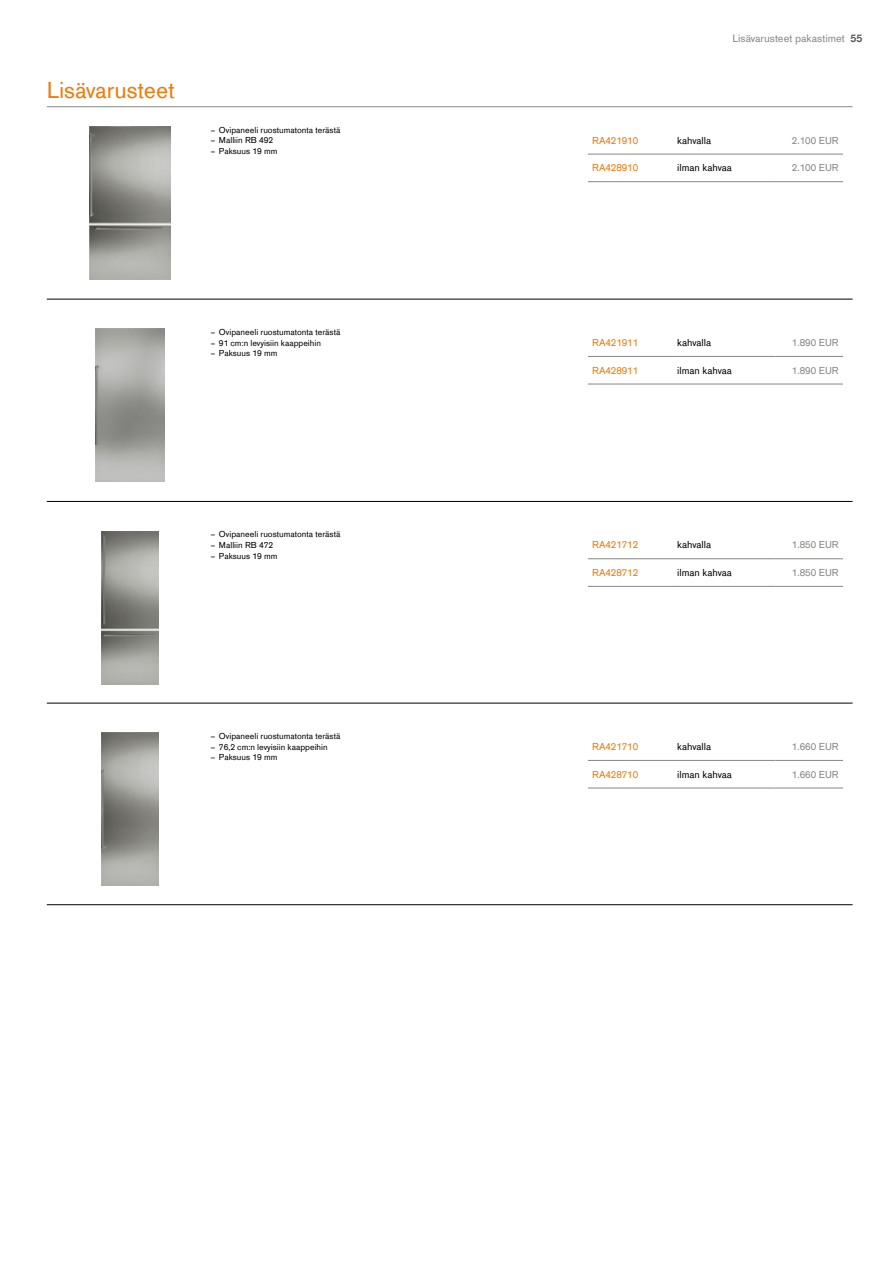
<style>
.page{position:relative;width:893px;height:1263px;background:#fff}
.page>*{position:absolute;margin:0;border:0;box-sizing:border-box;transform-origin:0 0}
.t1{font:24px "Gaggenau";color:#ef7a0b}
.t2{font:11.25px "Gaggenau";color:#878786}
.t3{font:700 11.25px "Gaggenau";color:#565656}
.t4{font:10.5px "Gaggenau";color:#000}
.t5{font:10.5px "Gaggenau";color:#ef7a0b}
.t6{font:10.5px "Gaggenau";color:#878786}
.t7{font:9px "Gaggenau";color:#000}
</style>
<div class="page">
<hr style="left:47px;top:106px;width:806px;height:1px;background:#878786">
<hr style="left:588px;top:384px;width:85px;height:1px;background:#878786">
<hr style="left:673px;top:384px;width:102px;height:1px;background:#878786">
<hr style="left:775px;top:384px;width:68px;height:1px;background:#878786">
<hr style="left:588px;top:356px;width:85px;height:1px;background:#878786">
<hr style="left:673px;top:356px;width:102px;height:1px;background:#878786">
<hr style="left:775px;top:356px;width:68px;height:1px;background:#878786">
<hr style="left:588px;top:181px;width:85px;height:1px;background:#878786">
<hr style="left:673px;top:181px;width:102px;height:1px;background:#878786">
<hr style="left:775px;top:181px;width:68px;height:1px;background:#878786">
<hr style="left:588px;top:154px;width:85px;height:1px;background:#878786">
<hr style="left:673px;top:154px;width:102px;height:1px;background:#878786">
<hr style="left:775px;top:154px;width:68px;height:1px;background:#878786">
<hr style="left:588px;top:788px;width:85px;height:1px;background:#878786">
<hr style="left:673px;top:788px;width:102px;height:1px;background:#878786">
<hr style="left:775px;top:788px;width:68px;height:1px;background:#878786">
<hr style="left:588px;top:760px;width:85px;height:1px;background:#878786">
<hr style="left:673px;top:760px;width:102px;height:1px;background:#878786">
<hr style="left:775px;top:760px;width:68px;height:1px;background:#878786">
<hr style="left:588px;top:586px;width:85px;height:1px;background:#878786">
<hr style="left:673px;top:586px;width:102px;height:1px;background:#878786">
<hr style="left:775px;top:586px;width:68px;height:1px;background:#878786">
<hr style="left:588px;top:558px;width:85px;height:1px;background:#878786">
<hr style="left:673px;top:558px;width:102px;height:1px;background:#878786">
<hr style="left:775px;top:558px;width:68px;height:1px;background:#878786">
<img style="left:101px;top:531px;width:57px;height:153px">
<hr style="left:47px;top:703px;width:806px;height:1px;background:#000">
<img style="left:101px;top:733px;width:57px;height:153px">
<hr style="left:47px;top:904px;width:806px;height:1px;background:#000">
<img style="left:95px;top:329px;width:69px;height:153px">
<hr style="left:47px;top:501px;width:806px;height:1px;background:#000">
<img style="left:89px;top:126px;width:81px;height:154px">
<hr style="left:47px;top:299px;width:806px;height:1px;background:#000">
<h1 class="t1" style="left:47px;top:76px;width:129px">Lisävarusteet</h1>
<p class="t7" style="left:210px;top:124px;width:132px">– Ovipaneeli ruostumatonta terästä</p>
<p class="t7" style="left:210px;top:135px;width:64px">– Malliin RB 492</p>
<p class="t7" style="left:210px;top:146px;width:68px">– Paksuus 19 mm</p>
<p class="t7" style="left:210px;top:326px;width:132px">– Ovipaneeli ruostumatonta terästä</p>
<p class="t7" style="left:210px;top:337px;width:112px">– 91 cm:n levyisiin kaappeihin</p>
<p class="t7" style="left:210px;top:348px;width:68px">– Paksuus 19 mm</p>
<p class="t7" style="left:210px;top:529px;width:132px">– Ovipaneeli ruostumatonta terästä</p>
<p class="t7" style="left:210px;top:540px;width:64px">– Malliin RB 472</p>
<p class="t7" style="left:210px;top:550px;width:68px">– Paksuus 19 mm</p>
<p class="t7" style="left:210px;top:730px;width:132px">– Ovipaneeli ruostumatonta terästä</p>
<p class="t7" style="left:210px;top:741px;width:119px">– 76,2 cm:n levyisiin kaappeihin</p>
<p class="t7" style="left:210px;top:752px;width:68px">– Paksuus 19 mm</p>
<p class="t2" style="left:732px;top:31px;width:114px">Lisävarusteet pakastimet</p>
<p class="t3" style="left:850px;top:31px;width:14px">55</p>
<p class="t5" style="left:592px;top:134px;width:48px">RA421910</p>
<p class="t4" style="left:677px;top:134px;width:35px">kahvalla</p>
<p class="t6" style="left:792px;top:134px;width:48px">2.100 EUR</p>
<p class="t5" style="left:592px;top:162px;width:48px">RA428910</p>
<p class="t4" style="left:677px;top:162px;width:56px">ilman kahvaa</p>
<p class="t6" style="left:792px;top:162px;width:48px">2.100 EUR</p>
<p class="t5" style="left:592px;top:336px;width:48px">RA421911</p>
<p class="t4" style="left:677px;top:336px;width:35px">kahvalla</p>
<p class="t6" style="left:792px;top:336px;width:48px">1.890 EUR</p>
<p class="t5" style="left:592px;top:364px;width:48px">RA428911</p>
<p class="t4" style="left:677px;top:364px;width:56px">ilman kahvaa</p>
<p class="t6" style="left:792px;top:364px;width:48px">1.890 EUR</p>
<p class="t5" style="left:592px;top:538px;width:48px">RA421712</p>
<p class="t4" style="left:677px;top:538px;width:35px">kahvalla</p>
<p class="t6" style="left:792px;top:538px;width:48px">1.850 EUR</p>
<p class="t5" style="left:592px;top:566px;width:48px">RA428712</p>
<p class="t4" style="left:677px;top:566px;width:56px">ilman kahvaa</p>
<p class="t6" style="left:792px;top:566px;width:48px">1.850 EUR</p>
<p class="t5" style="left:592px;top:740px;width:48px">RA421710</p>
<p class="t4" style="left:677px;top:740px;width:35px">kahvalla</p>
<p class="t6" style="left:792px;top:740px;width:48px">1.660 EUR</p>
<p class="t5" style="left:592px;top:768px;width:48px">RA428710</p>
<p class="t4" style="left:677px;top:768px;width:56px">ilman kahvaa</p>
<p class="t6" style="left:792px;top:768px;width:48px">1.660 EUR</p>
</div>
